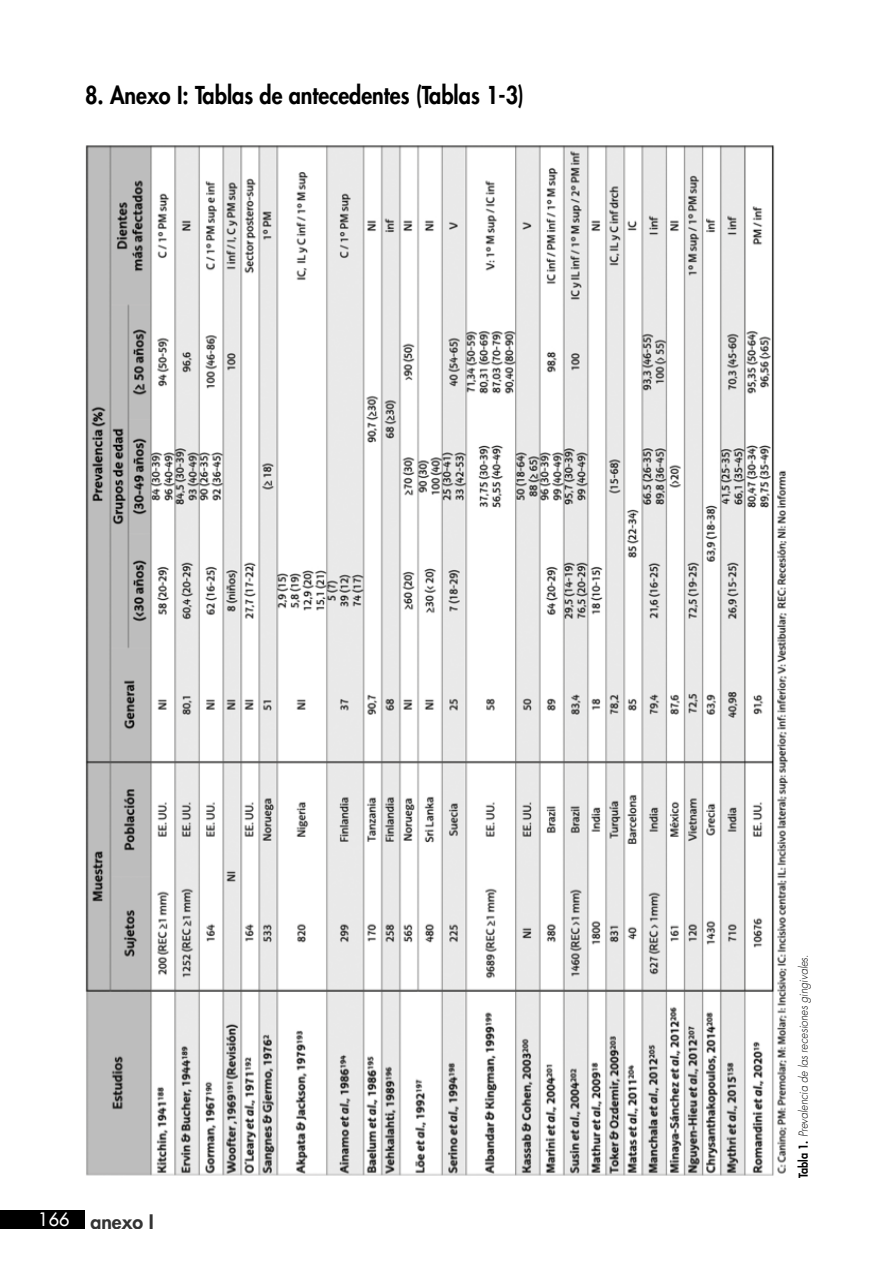
<style>
.page{position:relative;width:893px;height:1263px;background:#fff}
.page>*{position:absolute;margin:0;border:0;box-sizing:border-box;transform-origin:0 0}
.t1{font:800 24px "Futura LT";color:#000;scale:.9 1}
.t2{font:800 19.5px "Futura LT";color:#000}
.t3{font:italic 300 12px "Futura LT";color:#000;scale:.9 1}
.s1{font-weight:400;font-size:18px;color:#fff}
.s2{font-weight:800;font-style:normal}
</style>
<div class="page">
<div style="left:0;top:1210px;width:85px;height:18px;background:#000"></div>
<img style="left:85px;top:145px;width:703px;height:1031px">
<h1 class="t1" style="left:85px;top:79px;width:489px">8. Anexo I: Tablas de antecedentes (Tablas 1-3)</h1>
<h2 class="t2" style="left:38px;top:1208px;width:117px"><span class="s1">166</span> anexo I</h2>
<p class="t3" style="left:796px;top:1178px;width:250px;rotate:-90deg"><span class="s2">Tabla 1.</span> Prevalencia de las recesiones gingivales.</p>
</div>
